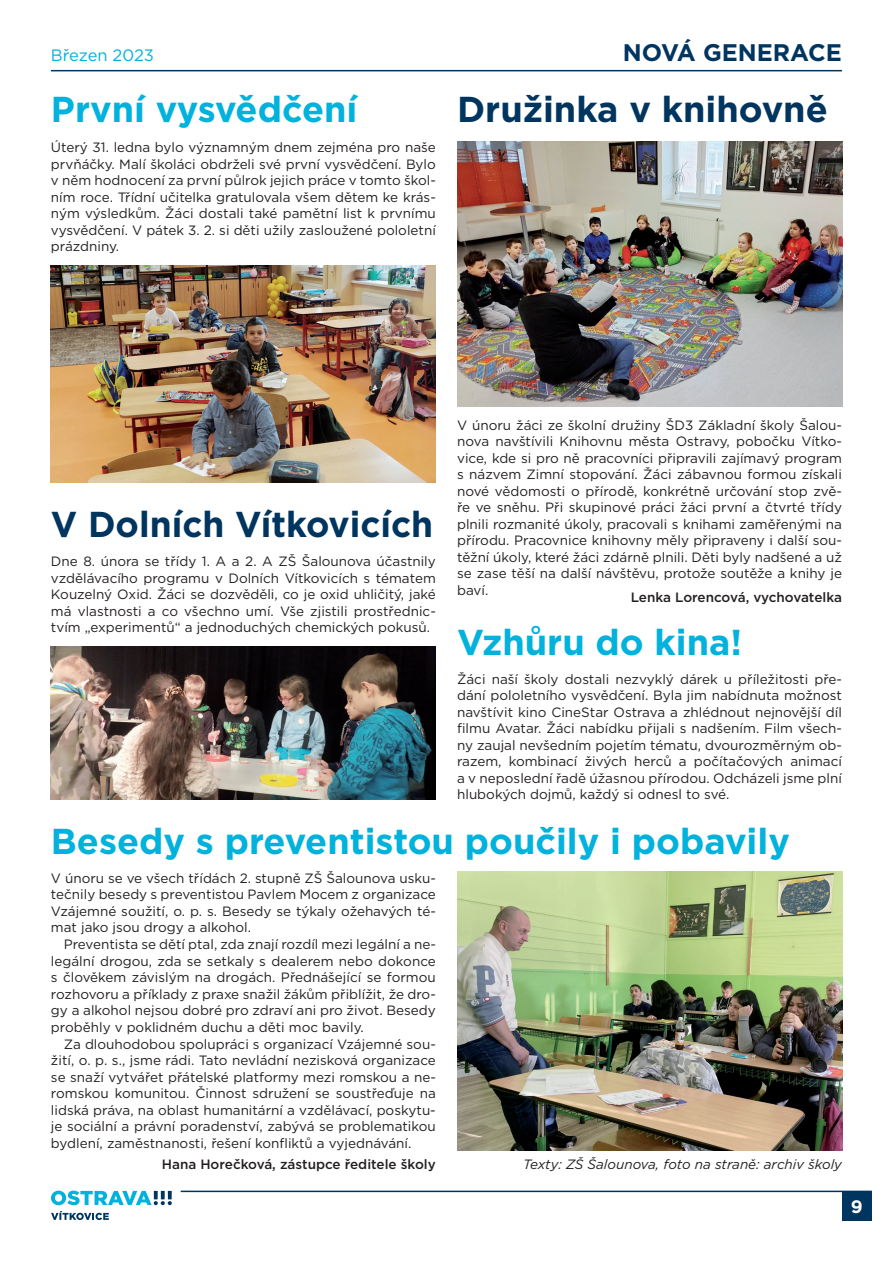
<style>
.page{position:relative;width:893px;height:1263px;background:#fff}
.page>*{position:absolute;margin:0;border:0;box-sizing:border-box;transform-origin:0 0}
.t1{font:700 36px "Gotham";color:#00b2dc}
.t2{font:700 36px "Gotham";color:#003560}
.t3{font:700 24px "Gotham";color:#003560}
.t4{font:700 18px "Gotham";color:#fff}
.t5{font:16.5px "Gotham";letter-spacing:-.015em;color:#00b2dc}
.t6{font:13.5px/16.5px "Gotham";color:#231f20;text-align:justify}
.t7{font:500 13.5px "Gotham";color:#231f20}
.t8{font:italic 13.5px "Gotham";color:#231f20}
</style>
<div class="page">
<hr style="left:51px;top:70px;width:791px;height:1px;background:#003560">
<hr style="left:181px;top:1191px;width:691px;height:1px;background:#003560">
<div style="left:842px;top:1191px;width:30px;height:29px;background:#003560"></div>
<svg style="left:51px;top:1191px;width:121px;height:14px"></svg>
<svg style="left:51px;top:1211px;width:58px;height:9px"></svg>
<img style="left:457px;top:872px;width:385px;height:278px">
<img style="left:51px;top:646px;width:385px;height:153px">
<img style="left:457px;top:141px;width:385px;height:265px">
<img style="left:51px;top:266px;width:385px;height:217px">
<p class="t5" style="left:51px;top:49px;width:105px">Březen 2023</p>
<h1 class="t1" style="left:51px;top:97px;width:308px">První vysvědčení</h1>
<p class="t6" style="left:51px;top:140px;width:386px">Úterý 31. ledna bylo významným dnem zejména pro naše prvňáčky. Malí školáci obdrželi své první vysvědčení. Bylo v něm hodnocení za první půlrok jejich práce v tomto škol&shy;ním roce. Třídní učitelka gratulovala všem dětem ke krás&shy;ným výsledkům. Žáci dostali také pamětní list k prvnímu vysvědčení. V pátek 3. 2. si děti užily zasloužené pololetní prázdniny.</p>
<h2 class="t3" style="left:623px;top:44px;width:220px">NOVÁ GENERACE</h2>
<h1 class="t2" style="left:457px;top:97px;width:372px">Družinka v knihovně</h1>
<h1 class="t2" style="left:51px;top:511px;width:384px">V Dolních Vítkovicích</h1>
<p class="t6" style="left:51px;top:554px;width:386px">Dne 8. února se třídy 1. A a 2. A ZŠ Šalounova účastnily vzdělávacího programu v Dolních Vítkovicích s tématem Kouzelný Oxid. Žáci se dozvěděli, co je oxid uhličitý, jaké má vlastnosti a co všechno umí. Vše zjistili prostřednic&shy;tvím „experimentů“ a jednoduchých chemických pokusů.</p>
<p class="t6" style="left:457px;top:417px;width:386px">V únoru žáci ze školní družiny ŠD3 Základní školy Šalou&shy;nova navštívili Knihovnu města Ostravy, pobočku Vítko&shy;vice, kde si pro ně pracovníci připravili zajímavý program s názvem Zimní stopování. Žáci zábavnou formou získali nové vědomosti o přírodě, konkrétně určování stop zvě&shy;ře ve sněhu. Při skupinové práci žáci první a čtvrté třídy plni li rozmanité úkoly, pracovali s knihami zaměřenými na přírodu. Pracovnice knihovny měly připraveny i další sou&shy;těžní úkoly, které žáci zdárně plnili. Děti byly nadšené a už se zase těší na další návštěvu, protože soutěže a knihy je baví.</p>
<p class="t7" style="left:631px;top:592px;width:213px">Lenka Lorencová, vychovatelka</p>
<h1 class="t1" style="left:457px;top:629px;width:287px">Vzhůru do kina!</h1>
<p class="t6" style="left:457px;top:672px;width:386px">Žáci naší školy dostali nezvyklý dárek u příležitosti pře&shy;dání pololetního vysvědčení. Byla jim nabídnuta možnost navštívit kino CineStar Ostrava a zhlédnout nejnovější díl filmu Avatar. Žáci nabídku přijali s nadšením. Film všech&shy;ny zaujal nevšedním pojetím tématu, dvourozměrným ob&shy;razem, kombinací živých herců a počítačových animací a v neposlední řadě úžasnou přírodou. Odcházeli jsme plní hlubokých dojmů, každý si odnesl to své.</p>
<h1 class="t1" style="left:51px;top:828px;width:740px">Besedy s preventistou poučily i pobavily</h1>
<p class="t6" style="left:51px;top:870px;width:386px">V únoru se ve všech třídách 2. stupně ZŠ Šalounova usku&shy;tečnily besedy s preventistou Pavlem Mocem z organizace Vzájemné soužití, o. p. s. Besedy se týkaly ožehavých té&shy;mat jako jsou drogy a alkohol.</p>
<p class="t6" style="left:51px;top:937px;width:386px;text-indent:13px">Preventista se dětí ptal, zda znají rozdíl mezi legální a ne&shy;legální drogou, zda se setkaly s dealerem nebo dokonce s člověkem závislým na drogách. Přednášející se formou rozhovoru a příklady z praxe snažil žákům přiblížit, že dro&shy;gy a alkohol nejsou dobré pro zdraví ani pro život. Besedy proběhly v poklidném duchu a děti moc bavily.</p>
<p class="t6" style="left:51px;top:1037px;width:386px;text-indent:13px">Za dlouhodobou spolupráci s organizací Vzájemné sou&shy;žití, o. p. s., jsme rádi. Tato nevládní nezisková organizace se snaží vytvářet přátelské platformy mezi romskou a ne&shy;romskou komunitou. Činnost sdružení se soustřeďuje na lidská práva, na oblast humanitární a vzdělávací, poskytu&shy;je sociální a právní poradenství, zabývá se problematikou bydlení, zaměstnanosti, řešení konfliktů a vyjednávání.</p>
<p class="t7" style="left:162px;top:1160px;width:275px">Hana Horečková, zástupce ředitele školy</p>
<p class="t8" style="left:523px;top:1159px;width:320px">Texty: ZŠ Šalounova, foto na straně: archiv školy</p>
<h3 class="t4" style="left:851px;top:1200px;width:13px">9</h3>
</div>
